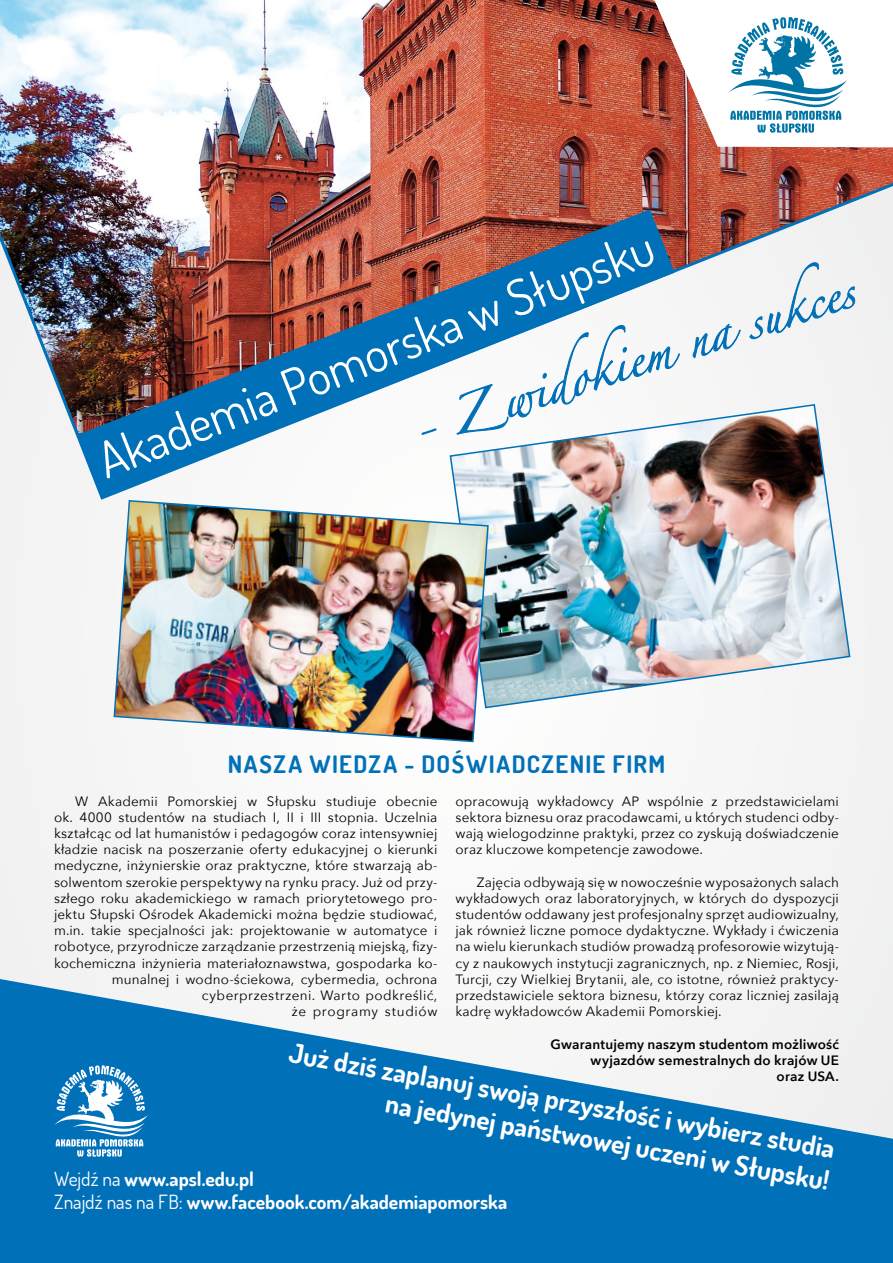
<style>
.page{position:relative;width:893px;height:1263px;background:#f6f6f6}
.page>*{position:absolute;margin:0;border:0;box-sizing:border-box;transform-origin:0 0}
.t1{font:84px "Zapfino Extra LT One";color:#0070b8}
.t2{font:49.5px "Dosis";color:#fff}
.t3{font:700 27px/32.4px "Dosis";color:#fff;text-align:right}
.t4{font:700 24px "Dosis";letter-spacing:.065em;color:#0070b8}
.t5{font:700 19.5px/23.4px "Dosis";color:#fff}
.t6{font:13.5px/16.2px "Avenir Next";letter-spacing:.01em;color:#000;text-align:justify}
.t7{font:600 13.5px/16.2px "Avenir Next";letter-spacing:.015em;color:#000;text-align:right}
.s1{font-weight:400}
</style>
<div class="page">
<img style="left:490px;top:502px;width:361px;height:206px">
<img style="left:0;top:0;width:893px;height:502px">
<svg style="left:0;top:979px;width:893px;height:284px;fill:#0070b8"></svg>
<img style="left:78px;top:209px;width:597px;height:289px">
<img style="left:113px;top:499px;width:377px;height:244px">
<svg style="left:654px;top:0;width:239px;height:147px"></svg>
<svg style="left:54px;top:1065px;width:94px;height:91px"></svg>
<h2 class="t2" style="left:87px;top:430px;width:595px;rotate:-21deg">Akademia Pomorska w Słupsku</h2>
<h1 class="t1" style="left:390px;top:374px;width:468px;rotate:-18deg">- Z widokiem na sukces</h1>
<h3 class="t4" style="left:228px;top:748px;width:209px">Nasza wiedza - doś</h3>
<h3 class="t4" style="left:466px;top:748px;width:183px">wiadczenie firm</h3>
<p class="t6" style="left:54px;top:792px;width:385px;text-align:right">W Akademii Pomorskiej w Słupsku studiuje obecnie ok. 4000 studentów na studiach I, II i III stopnia. Uczelnia kształcąc od lat humanistów i pedagogów coraz intensywniej kładzie nacisk na poszerzanie oferty edukacyjnej o kierunki medyczne, inżynierskie oraz praktyczne, które stwarzają ab&shy;solwentom szerokie perspektywy na rynku pracy. Już od przy&shy;szłego roku akademickiego w ramach priorytetowego pro&shy;jektu Słupski Ośrodek Akademicki można będzie studiować, m.in. takie specjalności jak: projektowanie w automatyce i robotyce, przyrodnicze zarządzanie przestrzenią miejską, fizy&shy;kochemiczna inżynieria materiałoznawstwa, gospodarka ko&shy;munalnej i wodno-ściekowa, cybermedia, ochrona cyberprzestrzeni. Warto podkreślić,<br>że programy studiów</p>
<p class="t6" style="left:455px;top:792px;width:385px">opracowują wykładowcy AP wspólnie z przedstawicielami sektora biznesu oraz pracodawcami, u których studenci odby&shy;wają wielogodzinne praktyki, przez co zyskują doświadczenie oraz kluczowe kompetencje zawodowe.</p>
<p class="t6" style="left:455px;top:873px;width:385px;text-indent:21px">Zajęcia odbywają się w nowocześnie wyposażonych salach wykładowych oraz laboratoryjnych, w których do dyspozycji studentów oddawany jest profesjonalny sprzęt audiowizualny, jak również liczne pomoce dydaktyczne. Wykłady i ćwiczenia na wielu kierunkach studiów prowadzą profesorowie wizytują&shy;cy z naukowych instytucji zagranicznych, np. z Niemiec, Rosji, Turcji, czy Wielkiej Brytanii, ale, co istotne, również praktycy&shy;przedstawiciele sektora biznesu, którzy coraz liczniej zasilają kadrę wykładowców Akademii Pomorskiej.</p>
<p class="t7" style="left:550px;top:1035px;width:290px">Gwarantujemy naszym studentom możliwość wyjazdów semestralnych do krajów UE<br>oraz USA.</p>
<h3 class="t3" style="left:293px;top:1036px;width:558px;rotate:10deg">Już dziś zaplanujswoją przyszłość i wybierz studia na jedynejpaństwowejuczeni w Słupsku!</h3>
<h3 class="t5" style="left:54px;top:1166px;width:455px"><span class="s1">Wejdź na</span> www.apsl.edu.pl<br><span class="s1">Znajdź nas na FB:</span> www.facebook.com/akademiapomorska</h3>
</div>
